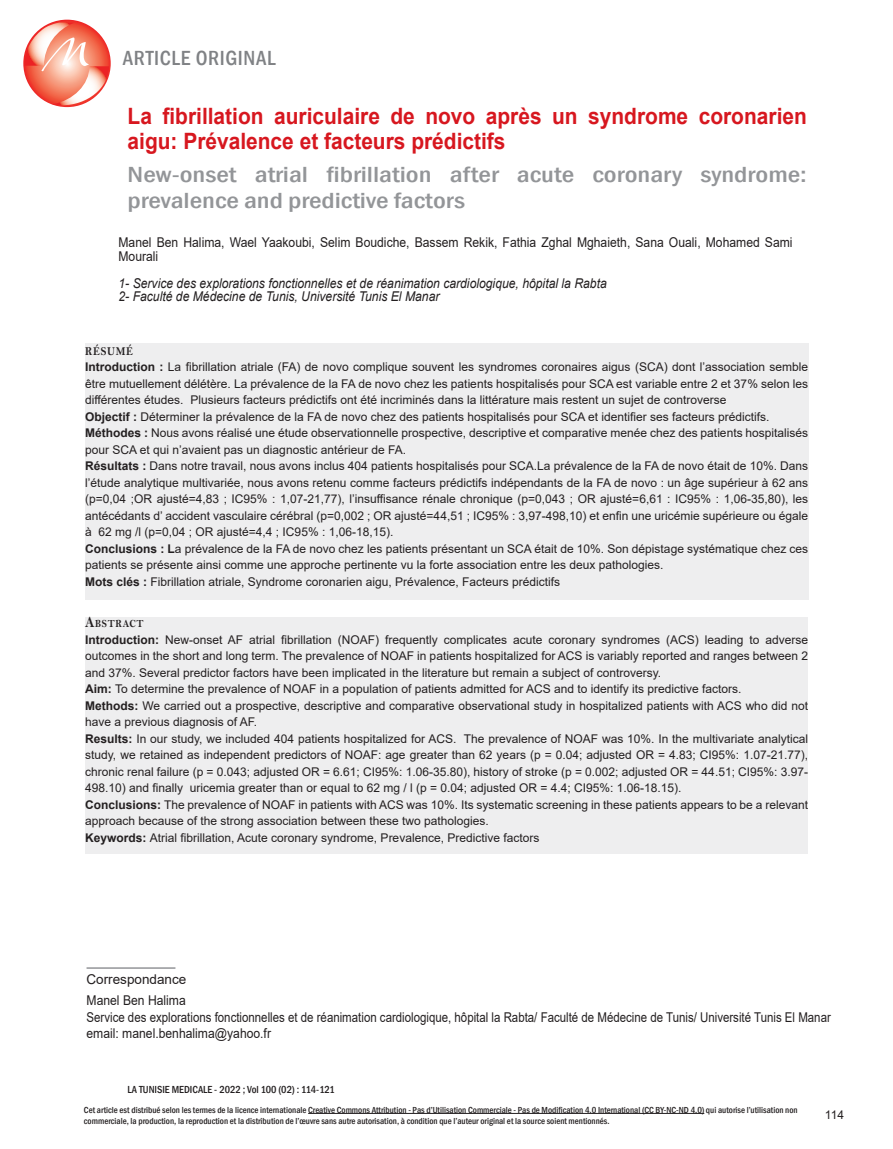
<style>
.page{position:relative;width:893px;height:1149px;background:#fff}
.page>*{position:absolute;margin:0;border:0;box-sizing:border-box;transform-origin:0 0}
.t1{font:700 22.5px/25.5px "Arial";color:#d7171f;scale:.93 1}
.t2{font:500 condensed 22.5px/25.5px "Franklin Gothic";color:#939598;scale:1.24 1}
.t3{font:500 condensed 21px "Franklin Gothic";letter-spacing:.03em;color:#808285}
.t4{font:13.5px/13.5px "Arial";color:#231f20;scale:.9 1}
.t5{font:italic 13.5px "Arial";color:#231f20;scale:.9 1}
.t6{font:13.5px "Arial";color:#231f20;scale:.85 1}
.t7{font:13.5px "Arial";color:#231f20}
.t8{font:12px/16.5px "Arial";color:#231f20;text-align:justify}
.t9{font:12px "Bell MT Bold";letter-spacing:.07em;color:#231f20;scale:.87 1}
.t10{font:10.95px "Bell MT Bold";letter-spacing:.07em;color:#231f20;scale:.87 1}
.t11{font:500 condensed 10.5px "Franklin Gothic";color:#231f20}
.t12{font:500 condensed 9px/10.8px "Franklin Gothic";color:#231f20}
.s1{font-weight:700}
.s2{font-size:15.6px}
</style>
<div class="page">
<hr style="left:87px;top:966px;width:88px;height:2px;background:#939598">
<svg style="left:23px;top:20px;width:88px;height:87px"></svg>
<svg style="left:24px;top:23px;width:85px;height:82px"></svg>
<hr style="left:308px;top:1112px;width:396px;height:1px;background:#231f20">
<div style="left:85px;top:343px;width:723px;height:257px;background:#eeeeef"></div>
<div style="left:85px;top:617px;width:723px;height:236px;background:#eeeeef"></div>
<p class="t3" style="left:123px;top:44px;width:155px">ARTICLE ORIGINAL</p>
<p class="t1" style="left:128px;top:103px;width:732px">La fibrillation auriculaire de novo après un syndrome coronarien aigu: Prévalence et facteurs prédictifs</p>
<p class="t2" style="left:128px;top:162px;width:549px">New-onset atrial fibrillation after acute coronary syndrome: prevalence and predictive factors</p>
<p class="t4" style="left:118px;top:235px;width:750px">Manel Ben Halima, Wael Yaakoubi, Selim Boudiche, Bassem Rekik, Fathia Zghal Mghaieth, Sana Ouali, Mohamed Sami<br>Mourali</p>
<p class="t5" style="left:118px;top:274px;width:544px">1- Service des explorations fonctionnelles et de réanimation cardiologique, hôpital la Rabta</p>
<p class="t5" style="left:118px;top:287px;width:358px">2- Faculté de Médecine de Tunis, Université Tunis El Manar</p>
<p class="t9" style="left:85px;top:343px;width:57px">RÉSUMÉ</p>
<p class="t8" style="left:85px;top:358px;width:725px"><span class="s1">Introduction :</span> La fibrillation atriale (FA) de novo complique souvent les syndromes coronaires aigus (SCA) dont l’association semble être mutuellement délétère. La prévalence de la FA de novo chez les patients hospitalisés pour SCA est variable entre 2 et 37% selon les différentes études. Plusieurs facteurs prédictifs ont été incriminés dans la littérature mais restent un sujet de controverse</p>
<p class="t8" style="left:85px;top:408px;width:686px"><span class="s1">Objectif :</span> Déterminer la prévalence de la FA de novo chez des patients hospitalisés pour SCA et identifier ses facteurs prédictifs.</p>
<p class="t8" style="left:85px;top:424px;width:725px"><span class="s1">Méthodes :</span> Nous avons réalisé une étude observationnelle prospective, descriptive et comparative menée chez des patients hospitalisés pour SCA et qui n’avaient pas un diagnostic antérieur de FA.</p>
<p class="t8" style="left:85px;top:457px;width:725px"><span class="s1">Résultats :</span> Dans notre travail, nous avons inclus 404 patients hospitalisés pour SCA.La prévalence de la FA de novo était de 10%. Dans l’étude analytique multivariée, nous avons retenu comme facteurs prédictifs indépendants de la FA de novo : un âge supérieur à 62 ans (p=0,04 ;OR ajusté=4,83 ; IC95% : 1,07-21,77), l’insuffisance rénale chronique (p=0,043 ; OR ajusté=6,61 : IC95% : 1,06-35,80), les antécédants d’ accident vasculaire cérébral (p=0,002 ; OR ajusté=44,51 ; IC95% : 3,97-498,10) et enfin une uricémie supérieure ou égale à 62 mg /l (p=0,04 ; OR ajusté=4,4 ; IC95% : 1,06-18,15).</p>
<p class="t8" style="left:85px;top:540px;width:725px"><span class="s1">Conclusions : L</span>a prévalence de la FA de novo chez les patients présentant un SCA était de 10%. Son dépistage systématique chez ces patients se présente ainsi comme une approche pertinente vu la forte association entre les deux pathologies.</p>
<p class="t8" style="left:85px;top:573px;width:476px"><span class="s1">Mots clés :</span> Fibrillation atriale, Syndrome coronarien aigu, Prévalence, Facteurs prédictifs</p>
<p class="t10" style="left:85px;top:617px;width:69px"><span class="s2">A</span>BSTRACT</p>
<p class="t8" style="left:85px;top:631px;width:724px"><span class="s1">Introduction:</span> New-onset AF atrial fibrillation (NOAF) frequently complicates acute coronary syndromes (ACS) leading to adverse outcomes in the short and long term. The prevalence of NOAF in patients hospitalized for ACS is variably reported and ranges between 2 and 37%. Several predictor factors have been implicated in the literature but remain a subject of controversy.</p>
<p class="t8" style="left:85px;top:680px;width:658px"><span class="s1">Aim:</span> To determine the prevalence of NOAF in a population of patients admitted for ACS and to identify its predictive factors.</p>
<p class="t8" style="left:85px;top:697px;width:724px"><span class="s1">Methods:</span> We carried out a prospective, descriptive and comparative observational study in hospitalized patients with ACS who did not have a previous diagnosis of AF.</p>
<p class="t8" style="left:85px;top:730px;width:724px"><span class="s1">Results:</span> In our study, we included 404 patients hospitalized for ACS. The prevalence of NOAF was 10%. In the multivariate analytical study, we retained as independent predictors of NOAF: age greater than 62 years (p = 0.04; adjusted OR = 4.83; CI95%: 1.07-21.77), chronic renal failure (p = 0.043; adjusted OR = 6.61; CI95%: 1.06-35.80), history of stroke (p = 0.002; adjusted OR = 44.51; CI95%: 3.97- 498.10) and finally uricemia greater than or equal to 62 mg / l (p = 0.04; adjusted OR = 4.4; CI95%: 1.06-18.15).</p>
<p class="t8" style="left:85px;top:796px;width:724px"><span class="s1">Conclusions:</span> The prevalence of NOAF in patients with ACS was 10%. Its systematic screening in these patients appears to be a relevant approach because of the strong association between these two pathologies.</p>
<p class="t8" style="left:85px;top:829px;width:456px"><span class="s1">Keywords:</span> Atrial fibrillation, Acute coronary syndrome, Prevalence, Predictive factors</p>
<p class="t7" style="left:87px;top:969px;width:101px">Correspondance</p>
<p class="t4" style="left:87px;top:993px;width:112px">Manel Ben Halima</p>
<p class="t6" style="left:87px;top:1007px;width:877px">Service des explorations fonctionnelles et de réanimation cardiologique, hôpital la Rabta/ Faculté de Médecine de Tunis/ Université Tunis El Manar</p>
<p class="t4" style="left:87px;top:1026px;width:207px">email: manel.benhalima@yahoo.fr</p>
<p class="t11" style="left:128px;top:1081px;width:209px">LA TUNISIE MEDICALE - 2022 ; Vol 100 (02) : 114-121</p>
<p class="t12" style="left:84px;top:1103px;width:715px">Cet article est distribué selon les termes de la licence internationale Creative Commons Attribution - Pas d’Utilisation Commerciale - Pas de Modification 4.0 International (CC BY-NC-ND 4.0) qui autorise l’utilisation non commerciale, la production, la reproduction et la distribution de l’œuvre sans autre autorisation, à condition que l’auteur original et la source soient mentionnés.</p>
<p class="t8" style="left:825px;top:1106px;width:21px">114</p>
</div>
